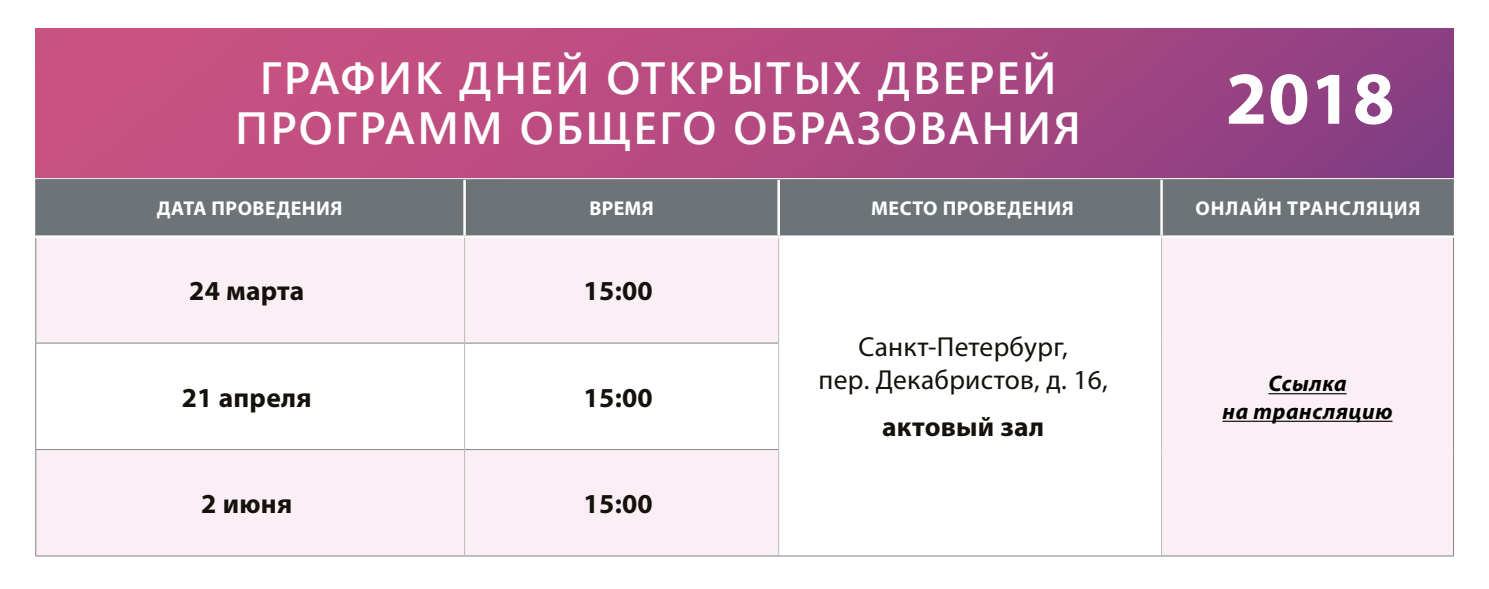
<style>
.page{position:relative;width:1489px;height:589px;background:#fff}
.page>*{position:absolute;margin:0;border:0;box-sizing:border-box;transform-origin:0 0}
.t1{font:700 75px "Myriad Pro";color:#fff}
.t2{font:600 45px/50px "Segoe UI";letter-spacing:.05em;color:#fff;text-align:center}
.t3{font:700 27.5px "Myriad Pro";letter-spacing:.01em;color:#15120d}
.t4{font:27.5px/33px "Myriad Pro";letter-spacing:.01em;color:#15120d;text-align:center}
.t5{font:italic 700 22.5px/27.5px "Myriad Pro";letter-spacing:.025em;color:#000;text-align:center}
.t6{font:700 20px "Myriad Pro";letter-spacing:.025em;color:#fff}
.t7{font:700 20px "Myriad Pro";letter-spacing:.045em;color:#fff}
</style>
<div class="page">
<div style="left:36px;top:180px;width:1416px;height:55px;background:#6d7376"></div>
<div style="left:1162px;top:238px;width:290px;height:317px;background:#f9eff4"></div>
<svg style="left:36px;top:238px;width:744px;height:317px;fill:#f9eff4"></svg>
<hr style="left:36px;top:342px;width:428px;height:1px;background:#838382">
<hr style="left:465px;top:342px;width:313px;height:1px;background:#838382">
<hr style="left:36px;top:449px;width:428px;height:1px;background:#838382">
<hr style="left:465px;top:449px;width:313px;height:1px;background:#838382">
<hr style="left:35px;top:555px;width:429px;height:1px;background:#838382">
<hr style="left:464px;top:555px;width:314px;height:1px;background:#838382">
<hr style="left:463px;top:179px;width:3px;height:56px;background:#fff">
<hr style="left:777px;top:179px;width:3px;height:56px;background:#fff">
<hr style="left:464px;top:238px;width:1px;height:105px;background:#bababa">
<hr style="left:778px;top:238px;width:1px;height:105px;background:#bababa">
<hr style="left:464px;top:343px;width:1px;height:106px;background:#bababa">
<hr style="left:778px;top:343px;width:1px;height:106px;background:#bababa">
<hr style="left:464px;top:449px;width:1px;height:106px;background:#bababa">
<hr style="left:778px;top:449px;width:1px;height:106px;background:#bababa">
<hr style="left:1160px;top:179px;width:2px;height:56px;background:#fff">
<hr style="left:1161px;top:238px;width:1px;height:105px;background:#bababa">
<hr style="left:1161px;top:343px;width:1px;height:106px;background:#bababa">
<hr style="left:1161px;top:449px;width:1px;height:106px;background:#bababa">
<hr style="left:1452px;top:238px;width:1px;height:105px;background:#838382">
<hr style="left:1452px;top:343px;width:1px;height:106px;background:#838382">
<hr style="left:1452px;top:449px;width:1px;height:106px;background:#838382">
<hr style="left:35px;top:238px;width:1px;height:105px;background:#838382">
<hr style="left:35px;top:343px;width:1px;height:106px;background:#838382">
<hr style="left:35px;top:449px;width:1px;height:106px;background:#838382">
<hr style="left:464px;top:179px;width:314px;height:1px;background:#838382">
<hr style="left:778px;top:179px;width:383px;height:1px;background:#838382">
<hr style="left:1161px;top:179px;width:292px;height:1px;background:#838382">
<hr style="left:1452px;top:179px;width:1px;height:56px;background:#838382">
<hr style="left:778px;top:555px;width:383px;height:1px;background:#838382">
<hr style="left:1161px;top:555px;width:292px;height:1px;background:#838382">
<hr style="left:36px;top:179px;width:428px;height:1px;background:#6d7376">
<hr style="left:35px;top:179px;width:1px;height:56px;background:#6d7376">
<hr style="left:1268px;top:393px;width:78px;height:1px;background:#000">
<hr style="left:1222px;top:420px;width:170px;height:1px;background:#000">
<div style="left:35px;top:28px;width:1418px;height:149px;background:linear-gradient(to right,#d25481,#8e3f82)"></div>
<p class="t2" style="left:235px;top:50px;width:847px">ГРАФИК ДНЕЙ ОТКРЫТЫХ ДВЕРЕЙ<br>ПРОГРАММ ОБЩЕГО ОБРАЗОВАНИЯ</p>
<h1 class="t1" style="left:1225px;top:49px;width:170px">2018</h1>
<p class="t6" style="left:157px;top:195px;width:187px">ДАТА ПРОВЕДЕНИЯ</p>
<p class="t6" style="left:589px;top:195px;width:66px">ВРЕМЯ</p>
<p class="t6" style="left:871px;top:195px;width:204px">МЕСТО ПРОВЕДЕНИЯ</p>
<p class="t7" style="left:1195px;top:195px;width:226px">ОНЛАЙН ТРАНСЛЯЦИЯ</p>
<p class="t3" style="left:189px;top:273px;width:117px">24 марта</p>
<p class="t3" style="left:583px;top:273px;width:71px">15:00</p>
<p class="t3" style="left:182px;top:379px;width:131px">21 апреля</p>
<p class="t3" style="left:583px;top:379px;width:71px">15:00</p>
<p class="t3" style="left:201px;top:485px;width:92px">2 июня</p>
<p class="t3" style="left:583px;top:485px;width:71px">15:00</p>
<p class="t4" style="left:818px;top:329px;width:291px">Санкт-Петербург,<br>пер. Декабристов, д. 16,</p>
<p class="t3" style="left:882px;top:408px;width:164px">актовый зал</p>
<p class="t5" style="left:1222px;top:369px;width:171px">Ссылка<br>на трансляцию</p>
</div>
